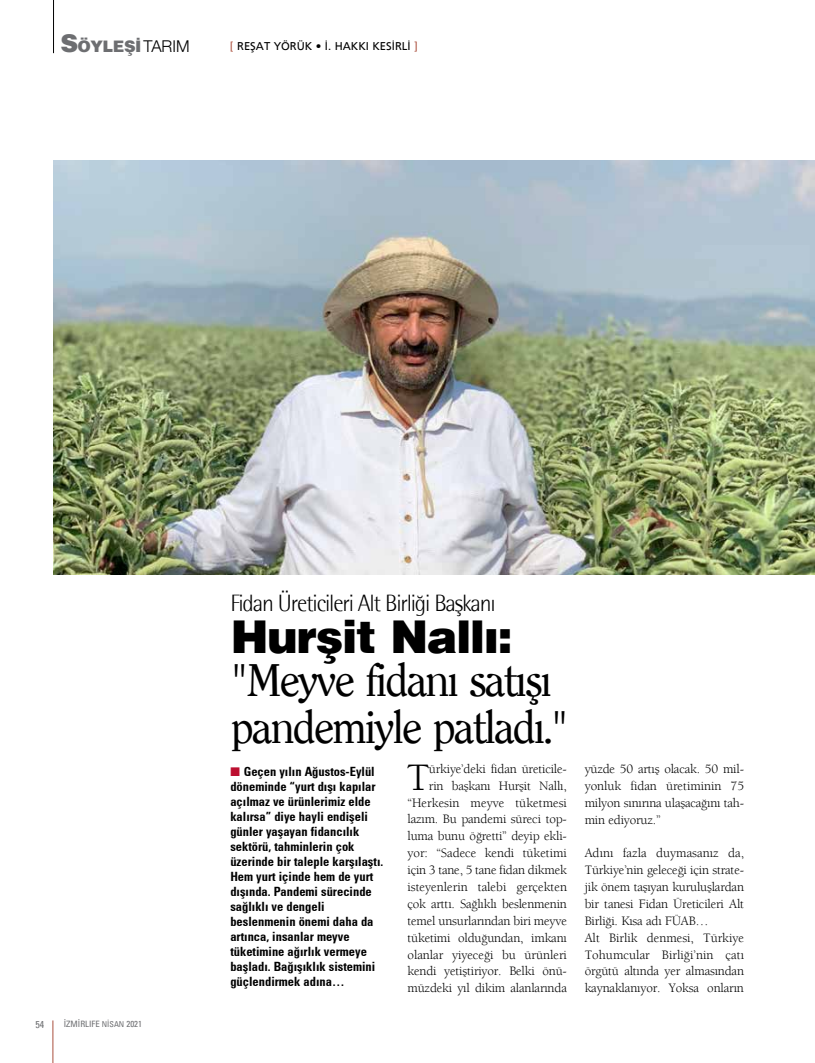
<style>
.page{position:relative;width:815px;height:1063px;background:#fff}
.page>*{position:absolute;margin:0;border:0;box-sizing:border-box;transform-origin:0 0}
.t1{font:47.38px/46.2px "ITC Clearface";letter-spacing:-.05em;color:#000}
.t2{font:900 46.25px "Helvetica";letter-spacing:-.035em;color:#000}
.t3{font:39.75px "Berkeley";color:#000}
.t4{font:300 23.75px "Rotis Semi Sans";letter-spacing:-.05em;color:#000}
.t5{font:900 16.25px "Helvetica";letter-spacing:-.035em;color:#6d6e71}
.t6{font:13.12px/16.9px "Berkeley";letter-spacing:-.015em;color:#000;text-align:right}
.t7{font:700 condensed 12.5px/15px "Univers";color:#000}
.t8{font:11.25px "Frutiger";color:#000}
.t9{font:condensed 10px "Univers";color:#6d6e71}
.t10{font:condensed 8.75px "Univers";color:#6d6e71}
.s1{font-size:25px}
.s2{font-family:"Helvetica Neue";font-weight:300;color:#000}
.s3{color:#ab503e}
.s4{font-size:8.12px}
.s5{color:#bc0f30}
</style>
<div class="page">
<hr style="left:53px;top:1020px;width:1px;height:43px;background:#ab503e">
<hr style="left:53px;top:0;width:1px;height:53px;background:#000">
<img style="left:53px;top:160px;width:762px;height:415px">
<p class="t5" style="left:60px;top:36px;width:131px"><span class="s1">S</span>ÖYLEŞİ<span class="s2">TARIM</span></p>
<p class="t8" style="left:230px;top:39px;width:189px"><span class="s3">[</span> REŞAT YÖRÜK • İ. HAKKI KESİRLİ <span class="s3">]</span></p>
<p class="t9" style="left:36px;top:1018px;width:10px">54</p>
<p class="t10" style="left:64px;top:1018px;width:80px">‹ZM‹RLIFE <span class="s4">NİSAN</span> 2021</p>
<h3 class="t4" style="left:230px;top:589px;width:267px">Fidan Üreticileri Alt Birliği Başkanı</h3>
<h2 class="t2" style="left:230px;top:609px;width:284px">Hurşit Nallı:</h2>
<h1 class="t1" style="left:230px;top:656px;width:340px">"Meyve fidanı satışı pandemiyle patladı."</h1>
<p class="t6" style="left:407px;top:760px;width:161px">ürkiye’deki fidan üreticile-<br>rin başkanı Hurşit Nallı, “Herkesin meyve tüketmesi lazım. Bu pandemi süreci top&shy;luma bunu öğretti” deyip ekli&shy;yor: “Sadece kendi tüketimi için 3 tane, 5 tane fidan dikmek isteyenlerin talebi gerçekten çok arttı. Sağlıklı beslenmenin temel unsurlarından biri meyve tüketimi olduğundan, imkanı olanlar yiyeceği bu ürünleri kendi yetiştiriyor. Belki önü&shy;müzdeki yıl dikim alanlarında</p>
<p class="t6" style="left:585px;top:760px;width:161px;text-align:justify">yüzde 50 artış olacak. 50 mil&shy;yonluk fidan üretiminin 75 milyon sınırına ulaşacağını tah&shy;min ediyoruz.”</p>
<p class="t7" style="left:230px;top:764px;width:154px"><span class="s5">■</span> Geçen yılın Ağustos-Eylül döneminde “yurt dışı kapılar açılmaz ve ürünlerimiz elde kalırsa” diye hayli endişeli günler yaşayan fidancılık sektörü, tahminlerin çok üzerinde bir taleple karşılaştı.<br>Hem yurt içinde hem de yurt dışında. Pandemi sürecinde sağlıklı ve dengeli beslenmenin önemi daha da artınca, insanlar meyve tüketimine ağırlık vermeye başladı. Bağışıklık sistemini güçlendirmek adına…</p>
<h3 class="t3" style="left:407px;top:753px;width:24px">T</h3>
<p class="t6" style="left:585px;top:844px;width:161px;text-align:left">Adını fazla duymasanız da,<br>Türkiye’nin geleceği için strate&shy;jik önem taşıyan kuruluşlardan bir tanesi Fidan Üreticileri Alt<br>Birliği. Kısa adı FÜAB…<br>Alt Birlik denmesi, Türkiye<br>Tohumcular Birliği’nin çatı örgütü altında yer almasından kaynaklanıyor. Yoksa onların</p>
</div>
